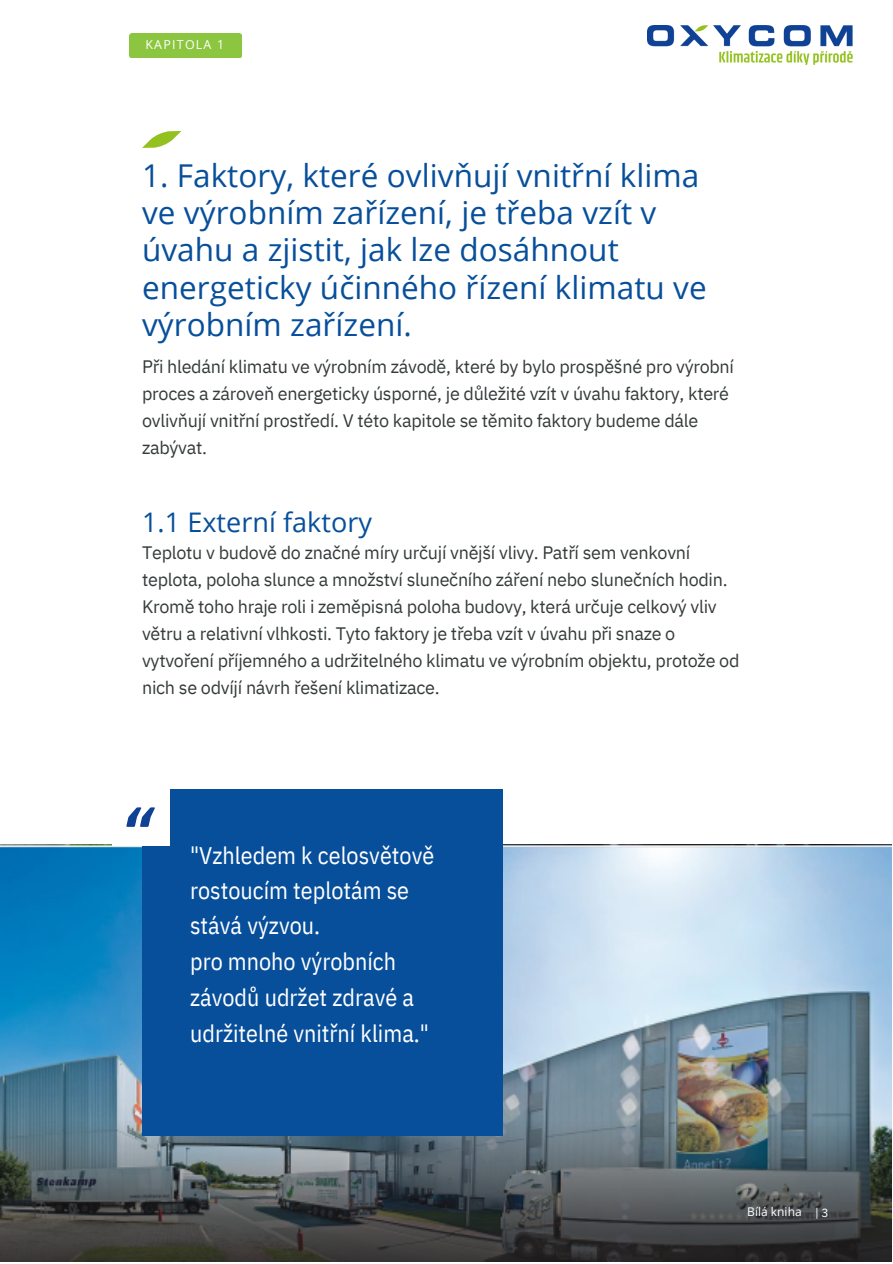
<style>
.page{position:relative;width:893px;height:1264px;background:#fff}
.page>*{position:absolute;margin:0;border:0;box-sizing:border-box;transform-origin:0 0}
.t1{font:31.5px/37px "Open Sans";letter-spacing:.005em;color:#074f9b}
.t2{font:27px "Open Sans";color:#074f9b}
.t3{font:24px/34.8px "IBM Plex Sans Cond";color:#fff}
.t4{font:18px/27px "IBM Plex Sans";letter-spacing:-.015em;color:#353a3b}
.t5{font:12.45px "Open Sans";letter-spacing:.1em;color:#fff}
.t6{font:12px "Open Sans";letter-spacing:.005em;color:#fff}
.t7{font:12px "IBM Plex Sans";color:#fff}
</style>
<div class="page">
<img style="left:0;top:844px;width:891px;height:417px">
<img style="left:0;top:1121px;width:891px;height:139px">
<div style="left:129px;top:33px;width:113px;height:25px;background:#8cc640;border-radius:4px"></div>
<svg style="left:142px;top:131px;width:39px;height:17px"></svg>
<div style="left:142px;top:789px;width:361px;height:346px;background:#074f9b"></div>
<div style="left:112px;top:788px;width:57px;height:57px;background:#fff"></div>
<svg style="left:126px;top:807px;width:29px;height:20px"></svg>
<img style="left:647px;top:26px;width:205px;height:39px">
<p class="t5" style="left:145px;top:36px;width:80px">KAPITOLA 1</p>
<p class="t1" style="left:142px;top:156px;width:566px">1. Faktory, které ovlivňují vnitřní klima ve výrobním zařízení, je třeba vzít v úvahu a zjistit, jak lze dosáhnout energeticky účinného řízení klimatu ve výrobním zařízení.</p>
<p class="t4" style="left:142px;top:352px;width:593px">Při hledání klimatu ve výrobním závodě, které by bylo prospěšné pro výrobní proces a zároveň energeticky úsporné, je důležité vzít v úvahu faktory, které ovlivňují vnitřní prostředí. V této kapitole se těmito faktory budeme dále zabývat.</p>
<p class="t2" style="left:142px;top:503px;width:231px">1.1 Externí faktory</p>
<p class="t4" style="left:142px;top:538px;width:599px">Teplotu v budově do značné míry určují vnější vlivy. Patří sem venkovní teplota, poloha slunce a množství slunečního záření nebo slunečních hodin.<br>Kromě toho hraje roli i zeměpisná poloha budovy, která určuje celkový vliv větru a relativní vlhkosti. Tyto faktory je třeba vzít v úvahu při snaze o vytvoření příjemného a udržitelného klimatu ve výrobním objektu, protože od nich se odvíjí návrh řešení klimatizace.</p>
<p class="t3" style="left:190px;top:837px;width:245px">"Vzhledem k celosvětově rostoucím teplotám se stává výzvou.</p>
<p class="t3" style="left:190px;top:942px;width:240px;line-height:36px">pro mnoho výrobních závodů udržet zdravé a udržitelné vnitřní klima."</p>
<p class="t6" style="left:747px;top:1203px;width:56px">Bílá kniha</p>
<p class="t7" style="left:815px;top:1204px;width:15px">|3</p>
</div>
